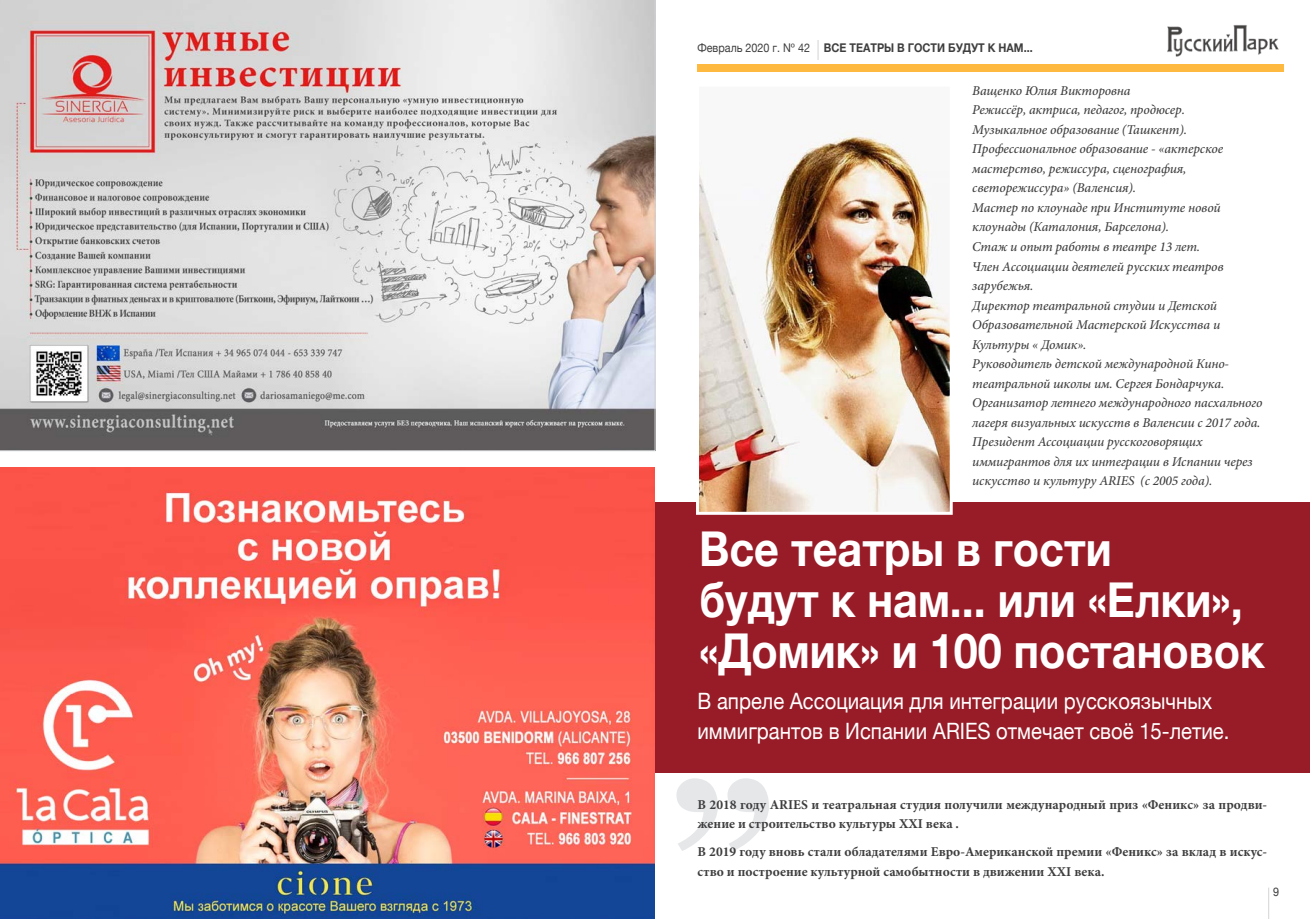
<style>
.page{position:relative;width:1310px;height:919px;background:#fff}
.page>*{position:absolute;margin:0;border:0;box-sizing:border-box;transform-origin:0 0}
.t1{font:700 48px/51px "Helvetica Neue";color:#fff;scale:.9 1}
.t2{font:22.5px/30px "Helvetica Neue";color:#fff;scale:.9 1}
.t3{font:italic 500 13.5px/19.5px "Minion Pro";letter-spacing:-.01em;color:#3e3e3f}
.t4{font:700 13.5px/19.5px "Minion Pro";color:#3e3e3f}
.t5{font:700 12px "Helvetica Neue";color:#3e3e3f;scale:.9 1}
.t6{font:12px "Helvetica Neue";color:#3e3e3f;scale:.9 1}
</style>
<div class="page">
<hr style="left:1268px;top:887px;width:1px;height:31px;background:#d4d4d4">
<img style="left:1167px;top:25px;width:112px;height:32px">
<div style="left:697px;top:64px;width:586px;height:7px;background:#fdb940"></div>
<svg style="left:817px;top:40px;width:1px;height:20px"></svg>
<div style="left:655px;top:502px;width:655px;height:270px;background:#981c28"></div>
<svg style="left:676px;top:778px;width:93px;height:72px"></svg>
<img style="left:0;top:467px;width:654px;height:451px">
<svg style="left:0;top:0;width:655px;height:451px;background:#ccc6c6"></svg>
<img style="left:700px;top:131px;width:248px;height:380px">
<div style="left:696px;top:84px;width:256px;height:431px;border:3px solid #fff"></div>
<p class="t6" style="left:697px;top:39px;width:127px">Февраль 2020 г. Nº 42</p>
<p class="t5" style="left:824px;top:38px;width:233px">ВСЕ ТЕАТРЫ В ГОСТИ БУДУТ К НАМ...</p>
<p class="t3" style="left:972px;top:81px;width:160px">Ващенко Юлия Викторовна</p>
<p class="t3" style="left:972px;top:100px;width:214px">Режиссёр, актриса, педагог, продюсер.</p>
<p class="t3" style="left:972px;top:120px;width:216px">Музыкальное образование (Ташкент).</p>
<p class="t3" style="left:972px;top:139px;width:252px">Профессиональное образование - «актерское мастерство, режиссура, сценография, светорежиссура» (Валенсия).</p>
<p class="t3" style="left:972px;top:198px;width:250px">Мастер по клоунаде при Институте новой клоунады (Каталония, Барселона).</p>
<p class="t3" style="left:972px;top:237px;width:229px">Стаж и опыт работы в театре 13 лет.</p>
<p class="t3" style="left:972px;top:256px;width:253px">Член Ассоциации деятелей русских театров зарубежья.</p>
<p class="t3" style="left:972px;top:295px;width:249px">Директор театральной студии и Детской<br>Образовательной Мастерской Искусства и<br>Культуры « Домик».</p>
<p class="t3" style="left:972px;top:354px;width:258px">Руководитель детской международной Кино&shy;театральной школы им. Сергея Бондарчука.</p>
<p class="t3" style="left:972px;top:393px;width:292px">Организатор летнего международного пасхального лагеря визуальных искусств в Валенсии с 2017 года.</p>
<p class="t3" style="left:972px;top:432px;width:282px">Президент Ассоциации русскоговорящих иммигрантов для их интеграции в Испании через искусство и культуру ARIES (с 2005 года).</p>
<p class="t1" style="left:699px;top:524px;width:630px">Все театры в гости<br>будут к нам... или «Елки», «Домик» и 100 постановок</p>
<p class="t2" style="left:697px;top:687px;width:592px">В апреле Ассоциация для интеграции русскоязычных иммигрантов в Испании ARIES отмечает своё 15-летие.</p>
<p class="t4" style="left:697px;top:794px;width:571px">В 2018 году ARIES и театральная студия получили международный приз «Феникс» за продви&shy;жение и строительство культуры XXI века .</p>
<p class="t4" style="left:697px;top:842px;width:571px">В 2019 году вновь стали обладателями Евро-Американской премии «Феникс» за вклад в искус&shy;ство и построение культурной самобытности в движении XXI века.</p>
<p class="t6" style="left:1273px;top:883px;width:8px">9</p>
</div>
